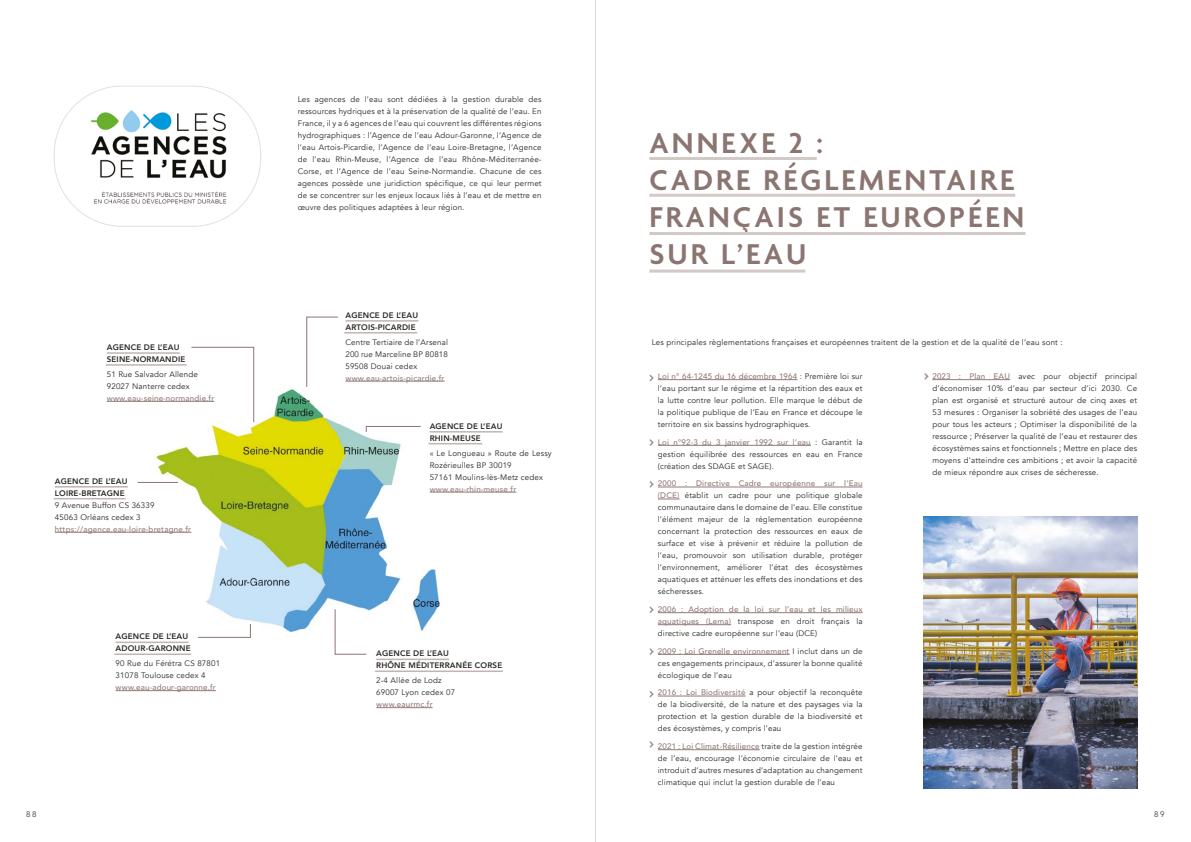
<style>
.page{position:relative;width:1191px;height:842px;background:#fff}
.page>*{position:absolute;margin:0;border:0;box-sizing:border-box;transform-origin:0 0}
.t1{font:600 31px/37px "Agenda";letter-spacing:.1em;color:#8b7571}
.t2{font:8px/12px "Avenir";letter-spacing:.02em;color:#282827;text-align:justify}
.t3{font:800 8px/12px "Avenir";letter-spacing:.02em;color:#282827}
.t4{font:500 8px "Avenir";letter-spacing:.02em;color:#917b77}
.t5{font:8px "Avenir";color:#3c3c3b}
.s1{font-weight:500;color:#917b77}
</style>
<div class="page">
<img style="left:90px;top:110px;width:137px;height:94px">
<img style="left:153px;top:380px;width:289px;height:263px">
<hr style="left:345px;top:381px;width:99px;height:1px;background:#917b77">
<hr style="left:345px;top:320px;width:73px;height:2px;background:#c1b4b2">
<hr style="left:344px;top:332px;width:73px;height:1px;background:#c1b4b2">
<hr style="left:430px;top:492px;width:86px;height:1px;background:#917b77">
<hr style="left:430px;top:431px;width:72px;height:2px;background:#c1b4b2">
<hr style="left:428px;top:443px;width:54px;height:1px;background:#c1b4b2">
<hr style="left:107px;top:401px;width:107px;height:1px;background:#917b77">
<hr style="left:107px;top:352px;width:73px;height:2px;background:#c1b4b2">
<hr style="left:106px;top:364px;width:81px;height:2px;background:#c1b4b2">
<hr style="left:376px;top:707px;width:57px;height:1px;background:#917b77">
<hr style="left:376px;top:659px;width:73px;height:1px;background:#c1b4b2">
<hr style="left:375px;top:670px;width:128px;height:2px;background:#c1b4b2">
<hr style="left:116px;top:690px;width:100px;height:1px;background:#917b77">
<hr style="left:116px;top:642px;width:72px;height:1px;background:#c1b4b2">
<hr style="left:114px;top:653px;width:77px;height:2px;background:#c1b4b2">
<hr style="left:55px;top:532px;width:136px;height:1px;background:#917b77">
<hr style="left:55px;top:486px;width:73px;height:1px;background:#c1b4b2">
<hr style="left:54px;top:498px;width:72px;height:1px;background:#c1b4b2">
<svg style="left:306px;top:316px;width:33px;height:72px"></svg>
<svg style="left:334px;top:608px;width:33px;height:47px"></svg>
<svg style="left:190px;top:346px;width:65px;height:77px"></svg>
<svg style="left:197px;top:623px;width:54px;height:15px"></svg>
<hr style="left:138px;top:482px;width:40px;height:1px;background:#8b7571">
<svg style="left:365px;top:425px;width:56px;height:8px"></svg>
<hr style="left:658px;top:379px;width:139px;height:1px;background:#917b77">
<hr style="left:658px;top:445px;width:153px;height:1px;background:#917b77">
<hr style="left:658px;top:487px;width:204px;height:1px;background:#917b77">
<svg style="left:658px;top:499px;width:21px;height:1px"></svg>
<hr style="left:658px;top:612px;width:204px;height:1px;background:#917b77">
<hr style="left:658px;top:624px;width:73px;height:1px;background:#917b77">
<hr style="left:658px;top:654px;width:131px;height:1px;background:#917b77">
<hr style="left:658px;top:696px;width:87px;height:1px;background:#917b77">
<hr style="left:658px;top:749px;width:102px;height:1px;background:#917b77">
<hr style="left:932px;top:379px;width:78px;height:1px;background:#917b77">
<hr style="left:649px;top:194px;width:366px;height:3px;background:#d3c9c7">
<hr style="left:649px;top:157px;width:167px;height:3px;background:#d3c9c7">
<hr style="left:649px;top:232px;width:376px;height:3px;background:#d3c9c7">
<hr style="left:649px;top:270px;width:156px;height:3px;background:#d3c9c7">
<svg style="left:649px;top:481px;width:5px;height:7px"></svg>
<svg style="left:649px;top:375px;width:5px;height:7px"></svg>
<svg style="left:649px;top:439px;width:5px;height:7px"></svg>
<svg style="left:649px;top:606px;width:5px;height:7px"></svg>
<svg style="left:649px;top:648px;width:5px;height:7px"></svg>
<svg style="left:649px;top:691px;width:5px;height:7px"></svg>
<svg style="left:649px;top:741px;width:5px;height:7px"></svg>
<svg style="left:924px;top:373px;width:5px;height:7px"></svg>
<img style="left:923px;top:517px;width:214px;height:271px">
<hr style="left:595px;top:0;width:1px;height:842px;background:#dadada">
<p class="t3" style="left:107px;top:341px;width:80px">AGENCE DE L’EAU<br>SEINE-NORMANDIE</p>
<p class="t2" style="left:107px;top:368px;width:93px">51 Rue Salvador Allende<br>92027 Nanterre cedex</p>
<p class="t4" style="left:107px;top:391px;width:109px">www.eau-seine-normandie.fr</p>
<p class="t3" style="left:55px;top:475px;width:74px">AGENCE DE L’EAU<br>LOIRE-BRETAGNE</p>
<p class="t2" style="left:55px;top:499px;width:101px">9 Avenue Buffon CS 36339<br>45063 Orléans cedex 3</p>
<p class="t4" style="left:55px;top:522px;width:138px">https://agence.eau-loire-bretagne.fr</p>
<p class="t3" style="left:116px;top:630px;width:77px">AGENCE DE L’EAU<br>ADOUR-GARONNE</p>
<p class="t2" style="left:116px;top:657px;width:106px">90 Rue du Férétra CS 87801<br>31078 Toulouse cedex 4</p>
<p class="t4" style="left:116px;top:680px;width:102px">www.eau-adour-garonne.fr</p>
<p class="t2" style="left:298px;top:94px;width:245px">Les agences de l’eau sont dédiées à la gestion durable des ressources hydriques et à la préservation de la qualité de l’eau. En France, il y a 6 agences de l’eau qui couvrent les différentes régions hydrographiques : l’Agence de l’eau Adour-Garonne, l’Agence de l’eau Artois-Picardie, l’Agence de l’eau Loire-Bretagne, l’Agence de l’eau Rhin-Meuse, l’Agence de l’eau Rhône-Méditerranée-Corse, et l’Agence de l’eau Seine-Normandie. Chacune de ces agences possède une juridiction spécifique, ce qui leur permet de se concentrer sur les enjeux locaux liés à l’eau et de mettre en œuvre des politiques adaptées à leur région.</p>
<p class="t3" style="left:345px;top:309px;width:74px">AGENCE DE L’EAU<br>ARTOIS-PICARDIE</p>
<p class="t2" style="left:345px;top:336px;width:104px">Centre Tertiaire de l’Arsenal 200 rue Marceline BP 80818<br>59508 Douai cedex</p>
<p class="t4" style="left:345px;top:371px;width:101px">www.eau-artois-picardie.fr</p>
<p class="t3" style="left:430px;top:420px;width:74px">AGENCE DE L’EAU<br>RHIN-MEUSE</p>
<p class="t2" style="left:430px;top:447px;width:124px;text-align:left">« Le Longueau » Route de Lessy<br>Rozérieulles BP 30019<br>57161 Moulins-lès-Metz cedex</p>
<p class="t4" style="left:430px;top:482px;width:88px">www.eau-rhin-meuse.fr</p>
<p class="t3" style="left:376px;top:647px;width:128px">AGENCE DE L’EAU<br>RHÔNE MÉDITERRANÉE CORSE</p>
<p class="t2" style="left:376px;top:674px;width:80px">2-4 Allée de Lodz<br>69007 Lyon cedex 07</p>
<p class="t4" style="left:376px;top:697px;width:58px">www.eaurmc.fr</p>
<h1 class="t1" style="left:649px;top:126px;width:376px">ANNEXE 2 :<br>CADRE RÉGLEMENTAIRE<br>FRANÇAIS ET EUROPÉEN<br>SUR L’EAU</h1>
<p class="t2" style="left:651px;top:336px;width:412px">Les principales règlementations françaises et européennes traitent de la gestion et de la qualité de l’eau sont :</p>
<p class="t2" style="left:658px;top:370px;width:206px"><span class="s1">Loi n° 64-1245 du 16 décembre 1964</span> : Première loi sur l’eau portant sur le régime et la répartition des eaux et la lutte contre leur pollution. Elle marque le début de la politique publique de l’Eau en France et découpe le territoire en six bassins hydrographiques.</p>
<p class="t2" style="left:658px;top:436px;width:206px"><span class="s1">Loi n°92-3 du 3 janvier 1992 sur l’eau</span> : Garantit la gestion équilibrée des ressources en eau en France (création des SDAGE et SAGE).</p>
<p class="t2" style="left:658px;top:478px;width:206px"><span class="s1">2000 : Directive Cadre européenne sur l’Eau (DCE)</span> établit un cadre pour une politique globale communautaire dans le domaine de l’eau. Elle constitue l’élément majeur de la réglementation européenne concernant la protection des ressources en eaux de surface et vise à prévenir et réduire la pollution de l’eau, promouvoir son utilisation durable, protéger l’environnement, améliorer l’état des écosystèmes aquatiques et atténuer les effets des inondations et des sécheresses.</p>
<p class="t2" style="left:658px;top:603px;width:206px"><span class="s1">2006 : Adoption de la loi sur l’eau et les milieux aquatiques (Lema)</span> transpose en droit français la directive cadre européenne sur l’eau (DCE)</p>
<p class="t2" style="left:658px;top:645px;width:206px"><span class="s1">2009 : Loi Grenelle environnement</span> I inclut dans un de ces engagements principaux, d’assurer la bonne qualité écologique de l’eau</p>
<p class="t2" style="left:658px;top:687px;width:206px"><span class="s1">2016 : Loi Biodiversité</span> a pour objectif la reconquête de la biodiversité, de la nature et des paysages via la protection et la gestion durable de la biodiversité et des écosystèmes, y compris l’eau</p>
<p class="t2" style="left:658px;top:740px;width:206px"><span class="s1">2021 : Loi Climat-Résilience</span> traite de la gestion intégrée de l’eau, encourage l’économie circulaire de l’eau et introduit d’autres mesures d’adaptation au changement climatique qui inclut la gestion durable de l’eau</p>
<p class="t2" style="left:932px;top:370px;width:206px"><span class="s1">2023 : Plan EAU</span> avec pour objectif principal d’économiser 10% d’eau par secteur d’ici 2030. Ce plan est organisé et structuré autour de cinq axes et 53 mesures : Organiser la sobriété des usages de l’eau pour tous les acteurs ; Optimiser la disponibilité de la ressource ; Préserver la qualité de l’eau et restaurer des écosystèmes sains et fonctionnels ; Mettre en place des moyens d’atteindre ces ambitions ; et avoir la capacité de mieux répondre aux crises de sécheresse.</p>
<p class="t5" style="left:26px;top:810px;width:12px">88</p>
<p class="t5" style="left:1154px;top:810px;width:12px">89</p>
</div>
